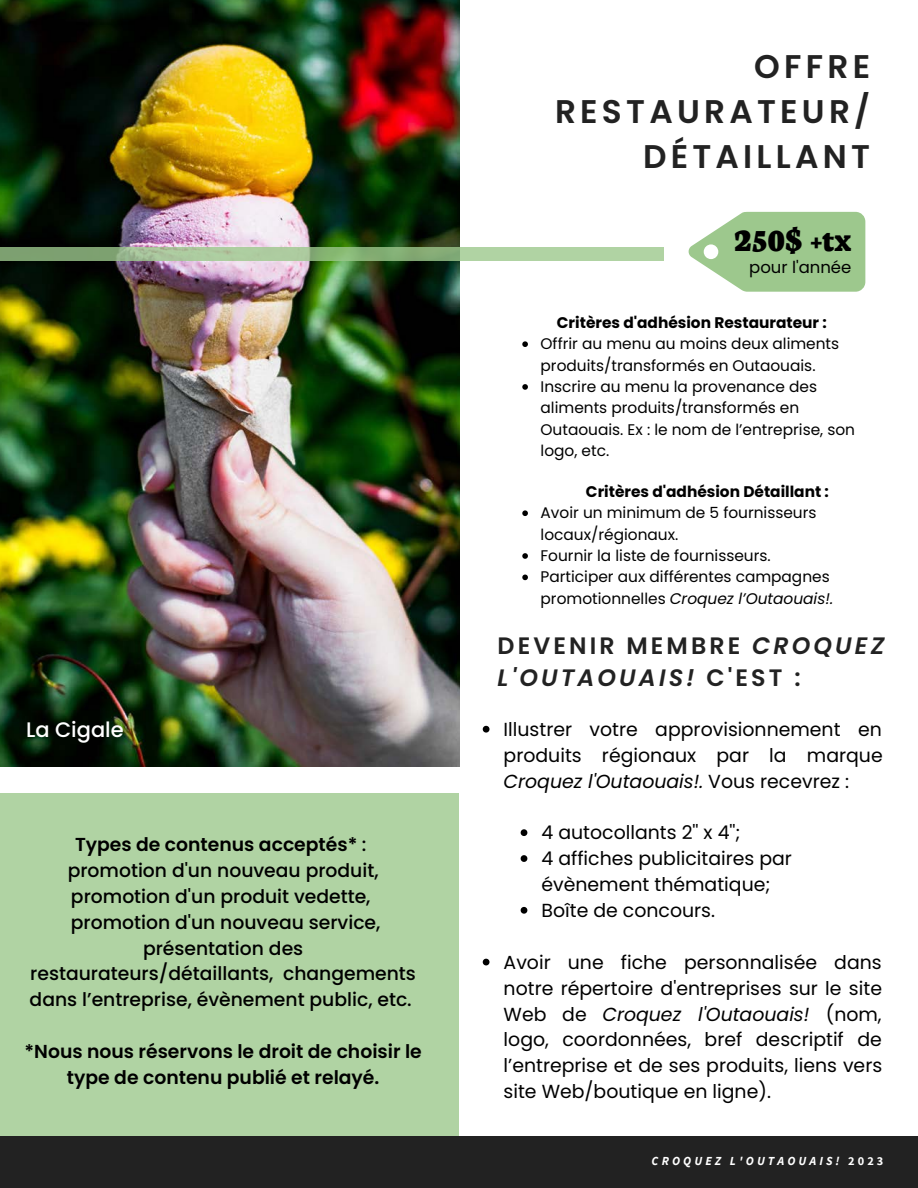
<style>
.page{position:relative;width:918px;height:1188px;background:#fff}
.page>*{position:absolute;margin:0;border:0;box-sizing:border-box;transform-origin:0 0}
.t1{font:800 34.5px "Neuton";color:#000}
.t2{font:600 32.7px/45px "Poppins";letter-spacing:.13em;color:#222;text-align:right}
.t3{font:600 23.7px/32.7px "Poppins";letter-spacing:.13em;color:#222}
.t4{font:500 21px "Poppins";color:#fff}
.t5{font:18.9px/25.8px "Poppins";color:#000;text-align:justify}
.t6{font:500 18.75px/25.8px "Poppins";color:#000;text-align:center}
.t7{font:600 18.75px/25.8px "Poppins";color:#000;text-align:center}
.t8{font:16.5px "Poppins";color:#000}
.t9{font:15.45px/21.3px "Poppins";color:#000}
.t10{font:700 15.45px "Poppins";color:#000}
.t11{font:italic 700 12.3px "Source Sans Pro";letter-spacing:.25em;color:#fff}
.s1{font-style:italic}
.s2{font-weight:600}
.s3{font-style:normal}
</style>
<div class="page">
<img style="left:0;top:0;width:459px;height:766px">
<svg style="left:0;top:247px;width:664px;height:14px;background:#9bbe8d"></svg>
<div style="left:0;top:794px;width:459px;height:361px;background:#b0d3a3"></div>
<div style="left:0;top:1136px;width:918px;height:52px;background:#222"></div>
<svg style="left:688px;top:212px;width:177px;height:80px"></svg>
<svg style="left:522px;top:341px;width:6px;height:6px"></svg>
<svg style="left:522px;top:384px;width:6px;height:6px"></svg>
<svg style="left:483px;top:726px;width:6px;height:7px"></svg>
<svg style="left:483px;top:959px;width:6px;height:6px"></svg>
<svg style="left:521px;top:829px;width:6px;height:7px"></svg>
<svg style="left:521px;top:855px;width:6px;height:7px"></svg>
<svg style="left:521px;top:907px;width:6px;height:7px"></svg>
<svg style="left:522px;top:510px;width:6px;height:6px"></svg>
<svg style="left:522px;top:553px;width:6px;height:6px"></svg>
<svg style="left:522px;top:575px;width:6px;height:5px"></svg>
<h2 class="t2" style="left:555px;top:44px;width:317px">OFFRE<br>RESTAURATEUR/<br>DÉTAILLANT</h2>
<h1 class="t1" style="left:734px;top:216px;width:118px">250$ +tx</h1>
<p class="t8" style="left:749px;top:256px;width:104px">pour l'année</p>
<p class="t10" style="left:557px;top:312px;width:271px">Critères d'adhésion Restaurateur :</p>
<p class="t9" style="left:541px;top:333px;width:316px">Offrir au menu au moins deux aliments produits/transformés en Outaouais.<br>Inscrire au menu la provenance des aliments produits/transformés en<br>Outaouais. Ex : le nom de l’entreprise, son logo, etc.</p>
<p class="t10" style="left:586px;top:481px;width:245px">Critères d'adhésion Détaillant :</p>
<p class="t9" style="left:541px;top:502px;width:294px">Avoir un minimum de 5 fournisseurs locaux/régionaux.<br>Fournir la liste de fournisseurs.<br>Participer aux différentes campagnes promotionnelles <span class="s1">Croquez l’Outaouais!.</span></p>
<p class="t3" style="left:498px;top:629px;width:388px">DEVENIR MEMBRE <span class="s1">CROQUEZ<br>L'OUTAOUAIS!</span> C'EST :</p>
<p class="t4" style="left:26px;top:714px;width:99px">La Cigale</p>
<p class="t5" style="left:504px;top:716px;width:381px">Illustrer votre approvisionnement en produits régionaux par la marque <span class="s1">Croquez l'Outaouais!.</span> Vous recevrez :</p>
<p class="t6" style="left:30px;top:832px;width:388px"><span class="s2">Types de contenus acceptés*</span> : promotion d'un nouveau produit, promotion d'un produit vedette, promotion d'un nouveau service, présentation des restaurateurs/détaillants, changements dans l’entreprise, évènement public, etc.</p>
<p class="t7" style="left:25px;top:1039px;width:399px">*Nous nous réservons le droit de choisir le type de contenu publié et relayé.</p>
<p class="t5" style="left:542px;top:820px;width:252px;text-align:left">4 autocollants 2'' x 4'';<br>4 affiches publicitaires par évènement thématique;<br>Boîte de concours.</p>
<p class="t5" style="left:504px;top:949px;width:380px">Avoir une fiche personnalisée dans notre répertoire d'entreprises sur le site Web de <span class="s1">Croquez l'Outaouais!</span> (nom, logo, coordonnées, bref descriptif de l’entreprise et de ses produits, liens vers site Web/boutique en ligne).</p>
<p class="t11" style="left:652px;top:1153px;width:233px">CROQUEZ L'OUTAOUAIS! <span class="s3">2023</span></p>
</div>
